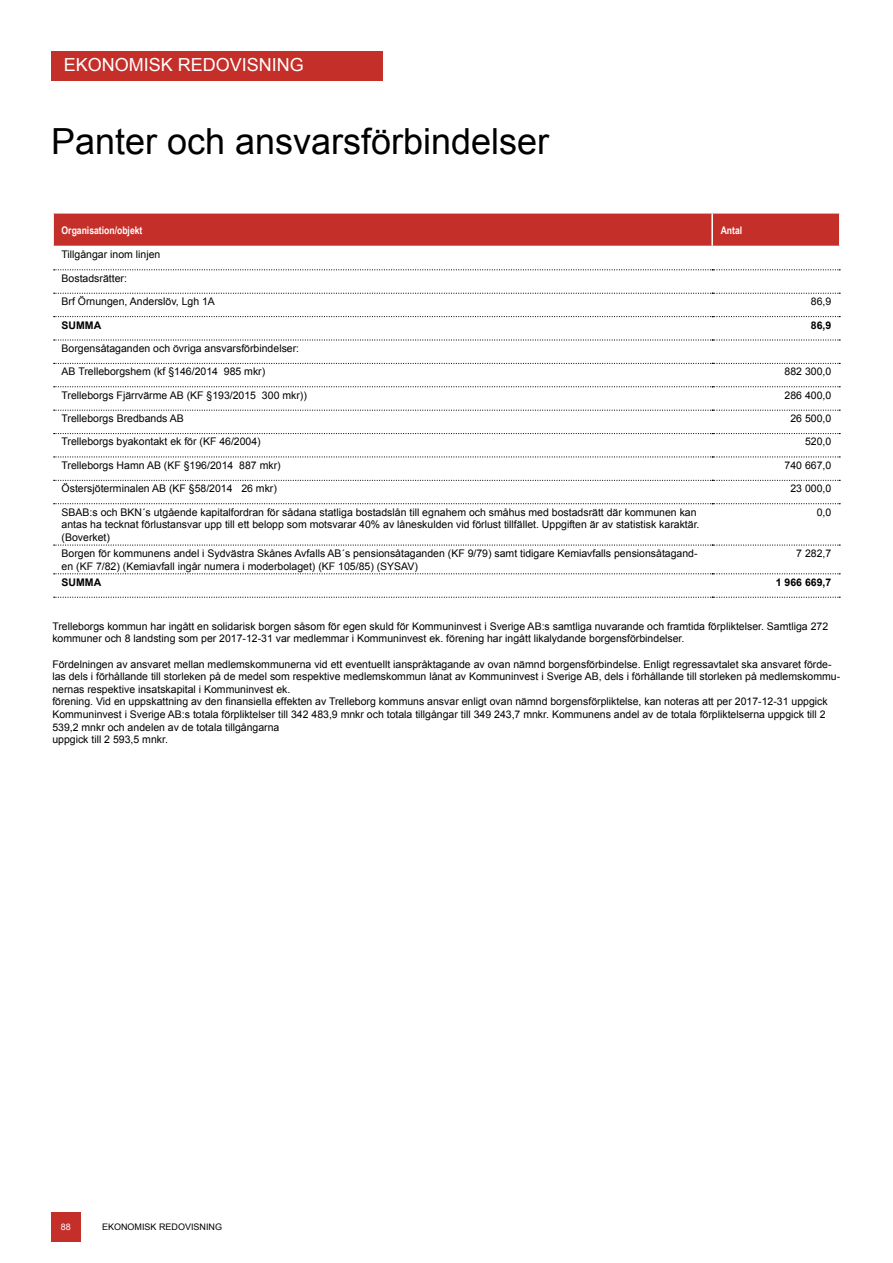
<style>
.page{position:relative;width:893px;height:1263px;background:#fff}
.page>*{position:absolute;margin:0;border:0;box-sizing:border-box;transform-origin:0 0}
.t1{font:36px "Arial";color:#000}
.t2{font:18px "Arial";color:#fff}
.t3{font:10.5px/12.6px "Arial";color:#000}
.t4{font:700 10.5px "Arial Narrow";color:#fff}
.t5{font:700 10.5px "Arial";color:#000}
.t6{font:9px "Arial";color:#000}
.t7{font:9px "Arial";color:#fff}
</style>
<div class="page">
<div style="left:51px;top:51px;width:332px;height:30px;background:#c42f2a"></div>
<div style="left:51px;top:1212px;width:30px;height:30px;background:#c42f2a"></div>
<div style="left:54px;top:214px;width:785px;height:32px;background:#c42f2a"></div>
<hr style="left:711px;top:214px;width:2px;height:32px;background:#fff">
<svg style="left:54px;top:269px;width:786px;height:1px"></svg>
<svg style="left:54px;top:293px;width:786px;height:1px"></svg>
<svg style="left:54px;top:316px;width:786px;height:1px"></svg>
<svg style="left:54px;top:339px;width:786px;height:2px"></svg>
<svg style="left:54px;top:363px;width:786px;height:1px"></svg>
<svg style="left:54px;top:386px;width:786px;height:1px"></svg>
<svg style="left:54px;top:410px;width:786px;height:1px"></svg>
<svg style="left:54px;top:433px;width:786px;height:1px"></svg>
<svg style="left:54px;top:456px;width:786px;height:1px"></svg>
<svg style="left:54px;top:480px;width:786px;height:1px"></svg>
<svg style="left:54px;top:503px;width:786px;height:1px"></svg>
<svg style="left:54px;top:544px;width:786px;height:2px"></svg>
<svg style="left:54px;top:573px;width:786px;height:1px"></svg>
<svg style="left:54px;top:597px;width:786px;height:1px"></svg>
<h2 class="t2" style="left:64px;top:52px;width:242px">EKONOMISK REDOVISNING</h2>
<h1 class="t1" style="left:51px;top:118px;width:500px">Panter och ansvarsförbindelser</h1>
<p class="t4" style="left:62px;top:222px;width:82px">Organisation/objekt</p>
<p class="t4" style="left:721px;top:222px;width:23px">Antal</p>
<p class="t3" style="left:62px;top:248px;width:100px">Tillgångar inom linjen</p>
<p class="t3" style="left:62px;top:272px;width:67px">Bostadsrätter:</p>
<p class="t3" style="left:62px;top:295px;width:155px">Brf Örnungen, Anderslöv, Lgh 1A</p>
<p class="t3" style="left:811px;top:295px;width:22px">86,9</p>
<p class="t5" style="left:62px;top:318px;width:41px">SUMMA</p>
<p class="t5" style="left:811px;top:318px;width:22px">86,9</p>
<p class="t3" style="left:62px;top:342px;width:239px">Borgensåtaganden och övriga ansvarsförbindelser:</p>
<p class="t3" style="left:62px;top:365px;width:205px">AB Trelleborgshem (kf §146/2014 985 mkr)</p>
<p class="t3" style="left:785px;top:365px;width:48px">882 300,0</p>
<p class="t3" style="left:62px;top:389px;width:247px">Trelleborgs Fjärrvärme AB (KF §193/2015 300 mkr))</p>
<p class="t3" style="left:785px;top:389px;width:48px">286 400,0</p>
<p class="t3" style="left:62px;top:412px;width:124px">Trelleborgs Bredbands AB</p>
<p class="t3" style="left:790px;top:412px;width:42px">26 500,0</p>
<p class="t3" style="left:62px;top:436px;width:201px">Trelleborgs byakontakt ek för (KF 46/2004)</p>
<p class="t3" style="left:805px;top:436px;width:28px">520,0</p>
<p class="t3" style="left:62px;top:459px;width:221px">Trelleborgs Hamn AB (KF §196/2014 887 mkr)</p>
<p class="t3" style="left:785px;top:459px;width:48px">740 667,0</p>
<p class="t3" style="left:62px;top:482px;width:217px">Östersjöterminalen AB (KF §58/2014 26 mkr)</p>
<p class="t3" style="left:790px;top:482px;width:42px">23 000,0</p>
<p class="t3" style="left:62px;top:506px;width:639px">SBAB:s och BKN´s utgående kapitalfordran för sådana statliga bostadslån till egnahem och småhus med bostadsrätt där kommunen kan antas ha tecknat förlustansvar upp till ett belopp som motsvarar 40% av låneskulden vid förlust tillfället. Uppgiften är av statistisk karaktär. (Boverket)</p>
<p class="t3" style="left:817px;top:506px;width:16px">0,0</p>
<p class="t3" style="left:62px;top:547px;width:637px">Borgen för kommunens andel i Sydvästra Skånes Avfalls AB´s pensionsåtaganden (KF 9/79) samt tidigare Kemiavfalls pensionsåtagand&shy;en (KF 7/82) (Kemiavfall ingår numera i moderbolaget) (KF 105/85) (SYSAV)</p>
<p class="t3" style="left:796px;top:547px;width:37px">7 282,7</p>
<p class="t5" style="left:62px;top:575px;width:41px">SUMMA</p>
<p class="t5" style="left:776px;top:575px;width:57px">1 966 669,7</p>
<p class="t3" style="left:52px;top:620px;width:777px">Trelleborgs kommun har ingått en solidarisk borgen såsom för egen skuld för Kommuninvest i Sverige AB:s samtliga nuvarande och framtida förpliktelser. Samtliga 272 kommuner och 8 landsting som per 2017-12-31 var medlemmar i Kommuninvest ek. förening har ingått likalydande borgensförbindelser.</p>
<p class="t3" style="left:52px;top:658px;width:789px">Fördelningen av ansvaret mellan medlemskommunerna vid ett eventuellt ianspråktagande av ovan nämnd borgensförbindelse. Enligt regressavtalet ska ansvaret förde&shy;las dels i förhållande till storleken på de medel som respektive medlemskommun lånat av Kommuninvest i Sverige AB, dels i förhållande till storleken på medlemskommu&shy;nernas respektive insatskapital i Kommuninvest ek.<br>förening. Vid en uppskattning av den finansiella effekten av Trelleborg kommuns ansvar enligt ovan nämnd borgensförpliktelse, kan noteras att per 2017-12-31 uppgick Kommuninvest i Sverige AB:s totala förpliktelser till 342 483,9 mnkr och totala tillgångar till 349 243,7 mnkr. Kommunens andel av de totala förpliktelserna uppgick till 2<br>539,2 mnkr och andelen av de totala tillgångarna<br>uppgick till 2 593,5 mnkr.</p>
<p class="t7" style="left:61px;top:1221px;width:12px">88</p>
<p class="t6" style="left:102px;top:1221px;width:122px">EKONOMISK REDOVISNING</p>
</div>
